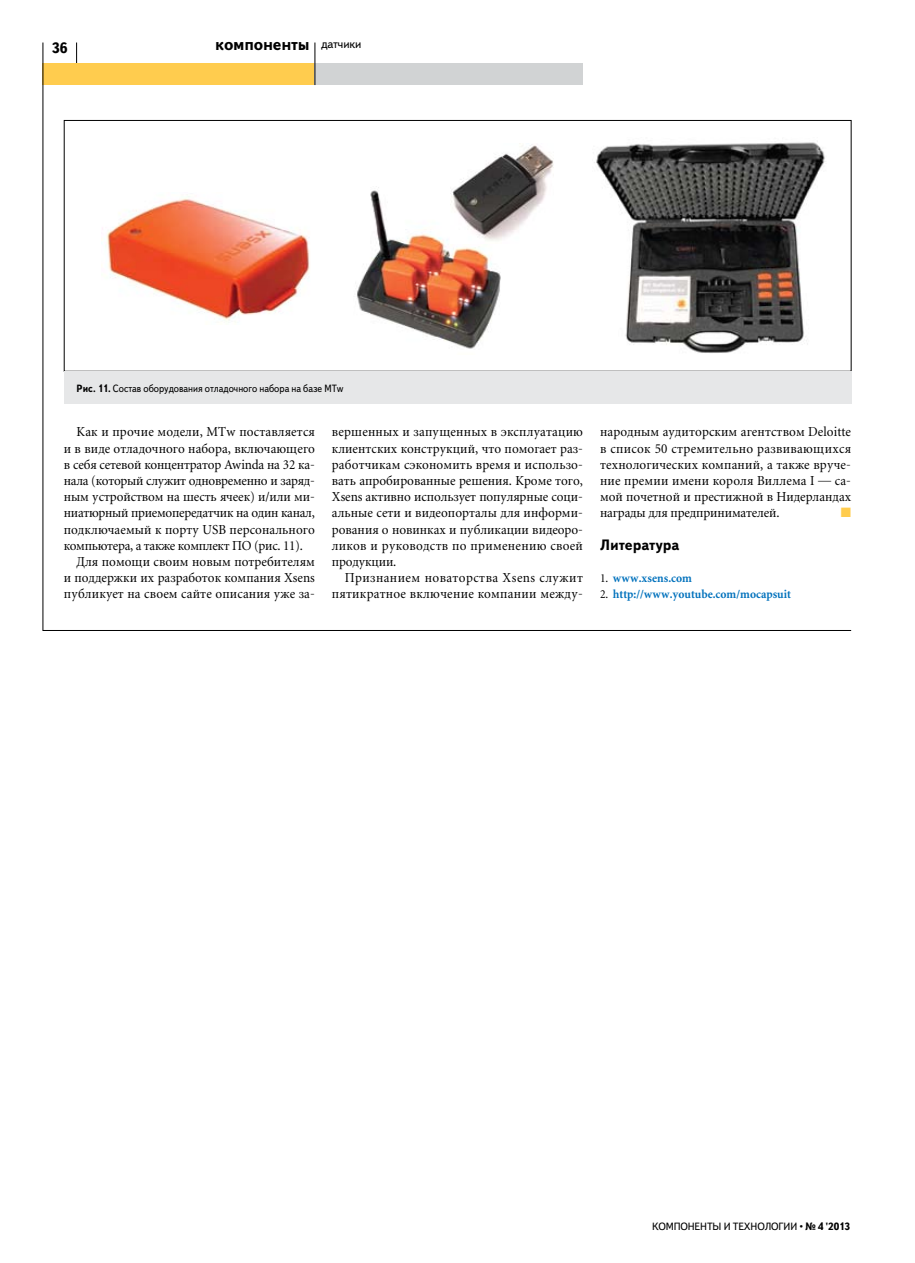
<style>
.page{position:relative;width:915px;height:1263px;background:#fff}
.page>*{position:absolute;margin:0;border:0;box-sizing:border-box;transform-origin:0 0}
.t1{font:700 16.5px "Text Book C";letter-spacing:-.015em;color:#000}
.t2{font:700 15px "Text Book C";letter-spacing:-.005em;color:#000}
.t3{font:13.5px/16.2px "Miniature";color:#000;text-align:justify;scale:.95 1}
.t4{font:13.5px "Miniature";letter-spacing:-.02em;color:#000;scale:.95 1}
.t5{font:13.5px/16.2px "Miniature";letter-spacing:.02em;color:#000;text-align:right;scale:.95 1}
.t6{font:13.5px "Zapf Dingbats";color:#ffcc4e}
.t7{font:700 12px "Miniature";color:#0071bc;scale:.95 1}
.t8{font:10.5px "Text Book C";color:#000;scale:.9 1}
.t9{font:10.5px "Text Book C";color:#000}
.s1{font-weight:400;font-size:12px}
.s2{font-weight:700}
.s3{font-weight:400;color:#000}
</style>
<div class="page">
<svg style="left:42px;top:42px;width:809px;height:589px"></svg>
<div style="left:64px;top:120px;width:786px;height:251px;background:#fff"></div>
<img style="left:594px;top:141px;width:232px;height:212px">
<div style="left:64px;top:120px;width:787px;height:252px;border:1px solid #000"></div>
<div style="left:64px;top:372px;width:786px;height:32px;background:#e6e7e8"></div>
<img style="left:102px;top:198px;width:208px;height:124px">
<img style="left:357px;top:187px;width:144px;height:162px">
<img style="left:450px;top:144px;width:104px;height:99px">
<p class="t2" style="left:52px;top:39px;width:17px">36</p>
<p class="t1" style="left:215px;top:35px;width:148px">компоненты <span class="s1">датчики</span></p>
<p class="t8" style="left:77px;top:383px;width:298px"><span class="s2">Рис. 11.</span> Состав оборудования отладочного набора на базе MTw</p>
<p class="t3" style="left:77px;top:424px;width:252px">Как и прочие модели, MTw поставляется</p>
<p class="t3" style="left:64px;top:441px;width:266px">и в виде отладочного набора, включающего</p>
<p class="t3" style="left:64px;top:457px;width:266px">в себя сетевой концентратор Awinda на 32 ка-</p>
<p class="t4" style="left:64px;top:474px;width:266px">нала (который служит одновременно и заряд-</p>
<p class="t3" style="left:64px;top:489px;width:266px">ным устройством на шесть ячеек) и/или ми-</p>
<p class="t4" style="left:64px;top:506px;width:266px">ниатюрный приемопередатчик на один канал,</p>
<p class="t3" style="left:64px;top:522px;width:266px">подключаемый к порту USB персонального</p>
<p class="t4" style="left:64px;top:539px;width:253px">компьютера, а также комплект ПО (рис. 11).</p>
<p class="t3" style="left:77px;top:554px;width:252px">Для помощи своим новым потребителям</p>
<p class="t3" style="left:64px;top:570px;width:266px">и поддержки их разработок компания Xsens</p>
<p class="t3" style="left:64px;top:586px;width:266px">публикует на своем сайте описания уже за-</p>
<p class="t3" style="left:332px;top:424px;width:266px">вершенных и запущенных в эксплуатацию клиентских конструкций, что помогает раз&shy;работчикам сэкономить время и использо&shy;вать апробированные решения. Кроме того, Xsens активно использует популярные соци&shy;альные сети и видеопорталы для информи&shy;рования о новинках и публикации видеоро&shy;ликов и руководств по применению своей продукции.</p>
<p class="t5" style="left:332px;top:570px;width:266px">Признанием новаторства Xsens служит пятикратное включение компании между-</p>
<p class="t3" style="left:599px;top:424px;width:266px">народным аудиторским агентством Deloitte в список 50 стремительно развивающихся технологических компаний, а также вруче&shy;ние премии имени короля Виллема I — са&shy;мой почетной и престижной в Нидерландах награды для предпринимателей.</p>
<p class="t6" style="left:840px;top:506px;width:12px">■</p>
<p class="t2" style="left:600px;top:536px;width:81px">Литература</p>
<p class="t7" style="left:600px;top:572px;width:98px"><span class="s3">1.</span> www.xsens.com</p>
<p class="t7" style="left:600px;top:589px;width:202px"><span class="s3">2.</span> http://www.youtube.com/mocapsuit</p>
<p class="t9" style="left:651px;top:1221px;width:199px">КОМПОНЕНТЫ И ТЕХНОЛОГИИ • <span class="s2">№ 4 '2013</span></p>
</div>
